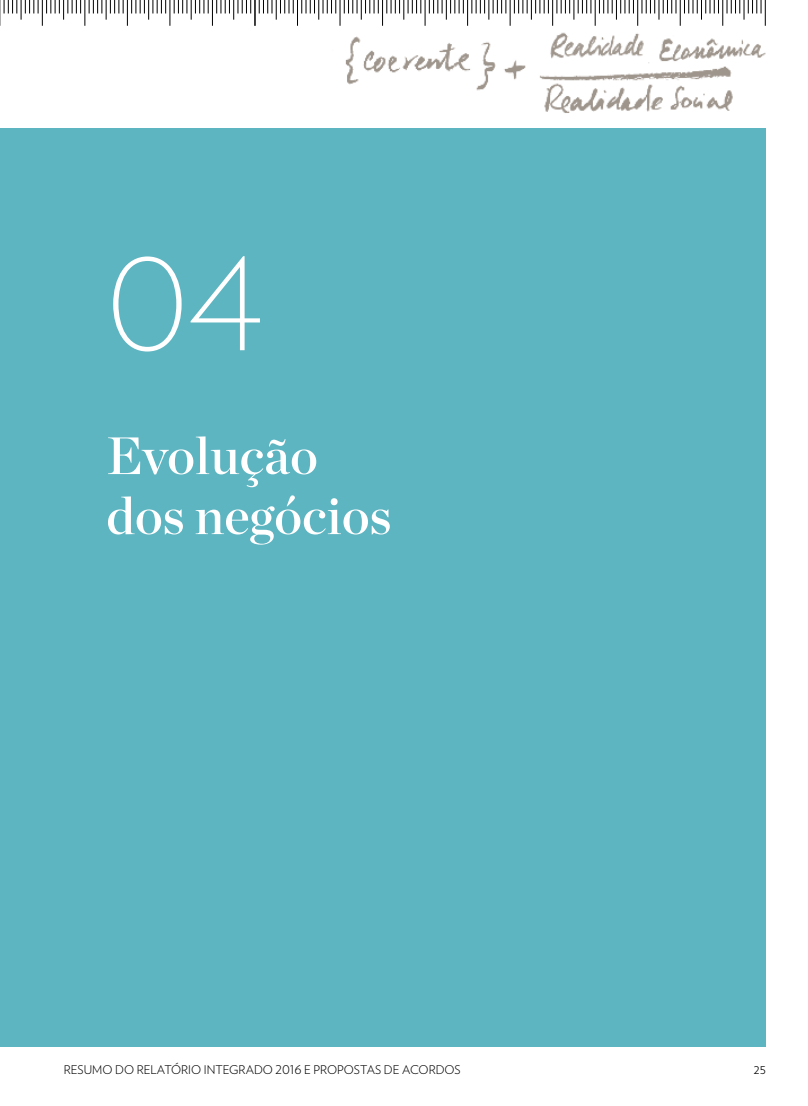
<style>
.page{position:relative;width:808px;height:1106px;background:#fff}
.page>*{position:absolute;margin:0;border:0;box-sizing:border-box;transform-origin:0 0}
.numero_capitulo{font:200 160.2px "Verlag";color:#fff}
.Titular_portadilla{font:52.5px/60px "Chronicle Display Semi";color:#fff}
.t1{font:300 13.5px "Verlag";color:#000}
.t2{font:300 12px "Verlag";color:#000}
</style>
<div class="page">
<div style="left:0;top:128px;width:765px;height:918px;background:#5db5c2"></div>
<svg style="left:0;top:0;width:766px;height:26px"></svg>
<img style="left:330px;top:17px;width:436px;height:96px">
<p class="numero_capitulo" style="left:106px;top:177px;width:159px">04</p>
<p class="Titular_portadilla" style="left:106px;top:422px;width:287px">Evolução dos negócios</p>
<p class="t2" style="left:64px;top:1060px;width:398px">RESUMO DO RELATÓRIO INTEGRADO 2016 E PROPOSTAS DE ACORDOS</p>
<p class="t1" style="left:754px;top:1059px;width:14px">25</p>
</div>
